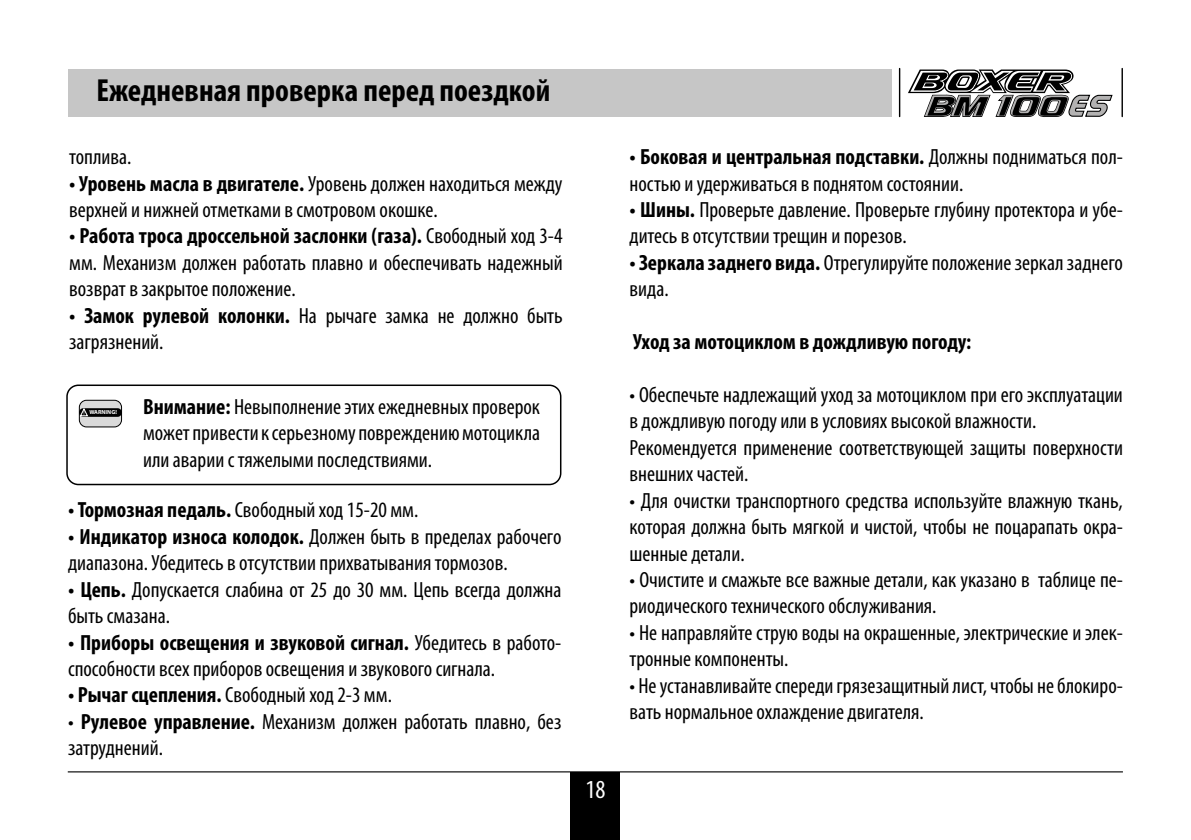
<style>
.page{position:relative;width:1191px;height:840px;background:#fff}
.page>*{position:absolute;margin:0;border:0;box-sizing:border-box;transform-origin:0 0}
.t1{font:700 condensed 32px "Myriad Pro";color:#000}
.t2{font:condensed 26px "Myriad Pro";color:#fff}
.t3{font:condensed 22px/26.4px "Myriad Pro";color:#000}
.t4{font:700 condensed 22px "Myriad Pro";color:#000}
.t5{font:700 5.8px "Myriad Pro";color:#fff}
.s1{font-weight:700}
</style>
<div class="page">
<hr style="left:68px;top:770px;width:1055px;height:2px;background:#000">
<div style="left:68px;top:68px;width:823px;height:48px;background:#c6c6c6"></div>
<hr style="left:1121px;top:68px;width:2px;height:48px;background:#000">
<hr style="left:899px;top:68px;width:1px;height:48px;background:#000">
<div style="left:571px;top:771px;width:49px;height:68px;background:#000"></div>
<svg style="left:908px;top:69px;width:205px;height:48px"></svg>
<div style="left:66px;top:384px;width:495px;height:101px;border:2px solid #000;border-radius:11px"></div>
<div style="left:79px;top:400px;width:43px;height:26px;background:#dadada;border-radius:7px"></div>
<div style="left:79px;top:400px;width:43px;height:27px;border:1px solid #000;border-radius:7px"></div>
<div style="left:80px;top:409px;width:41px;height:6px;background:#000;border-radius:3px"></div>
<div style="left:79px;top:408px;width:43px;height:8px;border:2px solid #000;border-radius:3px"></div>
<svg style="left:80px;top:408px;width:8px;height:8px"></svg>
<h1 class="t1" style="left:96px;top:73px;width:455px">Ежедневная проверка перед поездкой</h1>
<p class="t3" style="left:69px;top:144px;width:64px">топлива.</p>
<p class="t3" style="left:69px;top:170px;width:495px"><span class="s1">• Уровень масла в двигателе.</span> Уровень должен находиться между верхней и нижней отметками в смотровом окошке.</p>
<p class="t3" style="left:69px;top:223px;width:495px;text-align:justify"><span class="s1">• Работа троса дроссельной заслонки (газа).</span> Свободный ход 3-4 мм. Механизм должен работать плавно и обеспечивать надежный возврат в закрытое положение.</p>
<p class="t3" style="left:69px;top:302px;width:495px"><span class="s1">• Замок рулевой колонки.</span> На рычаге замка не должно быть загрязнений.</p>
<p class="t5" style="left:89px;top:409px;width:29px">WARNING!</p>
<p class="t3" style="left:143px;top:393px;width:398px;text-align:justify"><span class="s1">Внимание:</span> Невыполнение этих ежедневных проверок может привести к серьезному повреждению мотоцикла или аварии с тяжелыми последствиями.</p>
<p class="t3" style="left:68px;top:497px;width:352px"><span class="s1">• Тормозная педаль.</span> Свободный ход 15-20 мм.</p>
<p class="t3" style="left:68px;top:523px;width:495px"><span class="s1">• Индикатор износа колодок.</span> Должен быть в пределах рабочего диапазона. Убедитесь в отсутствии прихватывания тормозов.</p>
<p class="t3" style="left:68px;top:576px;width:495px"><span class="s1">• Цепь.</span> Допускается слабина от 25 до 30 мм. Цепь всегда должна быть смазана.</p>
<p class="t3" style="left:68px;top:629px;width:495px"><span class="s1">• Приборы освещения и звуковой сигнал.</span> Убедитесь в работо&shy;способности всех приборов освещения и звукового сигнала.</p>
<p class="t3" style="left:68px;top:682px;width:325px"><span class="s1">• Рычаг сцепления.</span> Свободный ход 2-3 мм.</p>
<p class="t3" style="left:68px;top:708px;width:495px">• <span class="s1">Рулевое управление.</span> Механизм должен работать плавно, без затруднений.</p>
<p class="t2" style="left:585px;top:774px;width:22px">18</p>
<p class="t3" style="left:629px;top:144px;width:495px"><span class="s1">• Боковая и центральная подставки.</span> Должны подниматься пол&shy;ностью и удерживаться в поднятом состоянии.</p>
<p class="t3" style="left:629px;top:197px;width:495px"><span class="s1">• Шины.</span> Проверьте давление. Проверьте глубину протектора и убе&shy;дитесь в отсутствии трещин и порезов.</p>
<p class="t3" style="left:629px;top:249px;width:495px"><span class="s1">• Зеркала заднего вида.</span> Отрегулируйте положение зеркал заднего вида.</p>
<p class="t4" style="left:633px;top:329px;width:340px">Уход за мотоциклом в дождливую погоду:</p>
<p class="t3" style="left:629px;top:381px;width:495px">• Обеспечьте надлежащий уход за мотоциклом при его эксплуатации в дождливую погоду или в условиях высокой влажности.<br>Рекомендуется применение соответствующей защиты поверхности внешних частей.</p>
<p class="t3" style="left:629px;top:487px;width:495px;text-align:justify">• Для очистки транспортного средства используйте влажную ткань, которая должна быть мягкой и чистой, чтобы не поцарапать окра&shy;шенные детали.</p>
<p class="t3" style="left:629px;top:566px;width:495px">• Очистите и смажьте все важные детали, как указано в таблице пе&shy;риодического технического обслуживания.</p>
<p class="t3" style="left:629px;top:619px;width:495px">• Не направляйте струю воды на окрашенные, электрические и элек&shy;тронные компоненты.</p>
<p class="t3" style="left:629px;top:672px;width:495px">• Не устанавливайте спереди грязезащитный лист, чтобы не блокиро&shy;вать нормальное охлаждение двигателя.</p>
</div>
